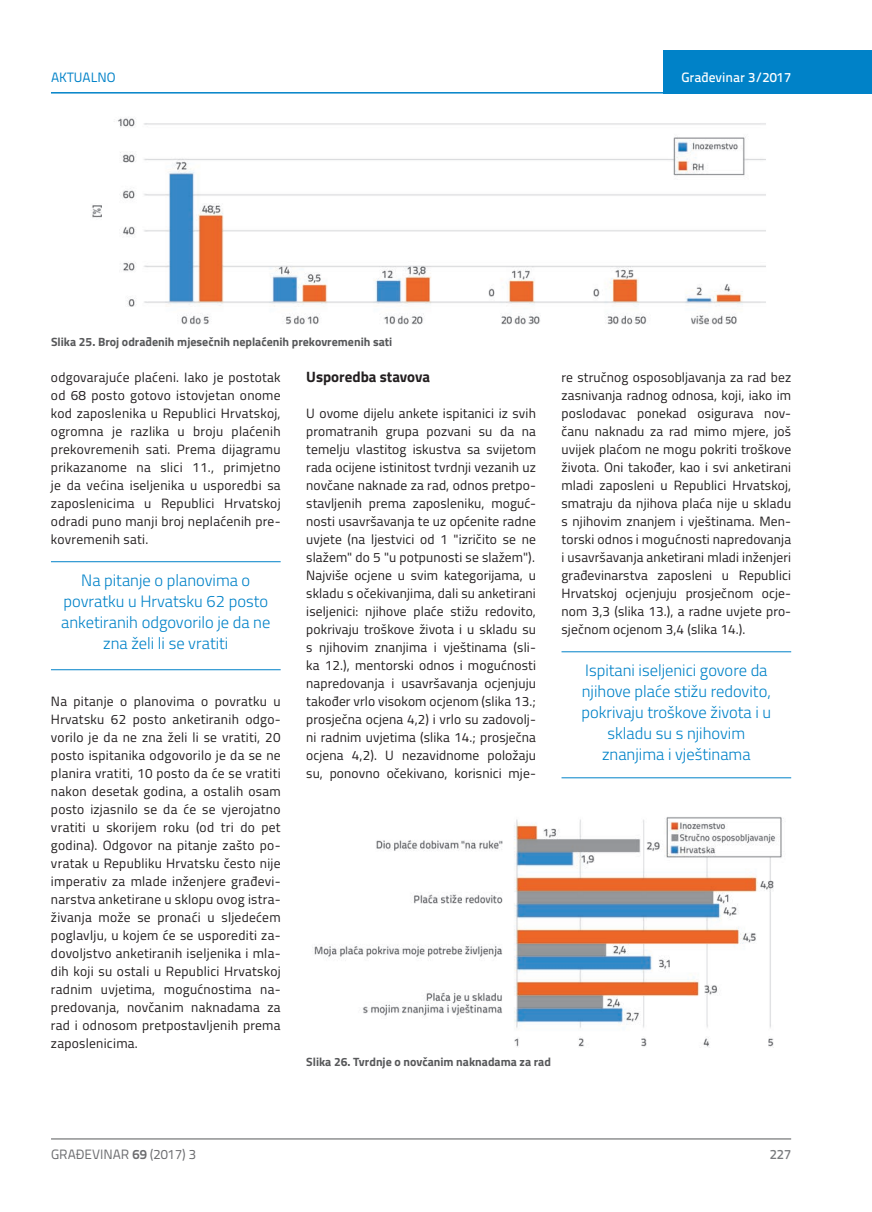
<style>
.page{position:relative;width:872px;height:1212px;background:#fff}
.page>*{position:absolute;margin:0;border:0;box-sizing:border-box;transform-origin:0 0}
.t1{font:300 16.5px/21px "Titillium";color:#0082c8;text-align:center}
.t2{font:700 15px "Titillium";color:#231f20}
.t3{font:13.5px/18px "Titillium";letter-spacing:.01em;color:#231f20;text-align:justify}
.t4{font:13.5px "Titillium Text 22 L";color:#6c6d70}
.t5{font:500 13.5px "Titillium Text 22 L";color:#fff}
.t6{font:13.5px "Titillium Text 22 L";color:#0082c8}
.t7{font:500 13.5px "Titillium Text 22 L";color:#787a7d}
.t8{font:700 12px "Titillium";color:#57585a}
.s1{font-weight:700}
</style>
<div class="page">
<hr style="left:51px;top:1139px;width:740px;height:1px;background:#57585a">
<div style="left:663px;top:50px;width:209px;height:44px;background:#0082c8"></div>
<hr style="left:51px;top:92px;width:821px;height:2px;background:#0082c8">
<hr style="left:51px;top:561px;width:230px;height:1px;background:#0082c8">
<hr style="left:51px;top:669px;width:230px;height:1px;background:#0082c8">
<hr style="left:561px;top:651px;width:230px;height:1px;background:#0082c8">
<hr style="left:561px;top:777px;width:230px;height:1px;background:#0082c8">
<img style="left:91px;top:117px;width:675px;height:208px">
<img style="left:312px;top:817px;width:470px;height:231px">
<p class="t6" style="left:51px;top:68px;width:66px">AKTUALNO</p>
<p class="t5" style="left:681px;top:67px;width:111px">Građevinar 3/2017</p>
<p class="t8" style="left:51px;top:332px;width:343px">Slika 25. Broj odrađenih mjesečnih neplaćenih prekovremenih sati</p>
<p class="t3" style="left:51px;top:367px;width:231px">odgovarajuće plaćeni. Iako je postotak od 68 posto gotovo istovjetan onome kod zaposlenika u Republici Hrvatskoj, ogromna je razlika u broju plaćenih prekovremenih sati. Prema dijagramu prikazanome na slici 11., primjetno je da većina iseljenika u usporedbi sa zaposlenicima u Republici Hrvatskoj odradi puno manji broj neplaćenih pre&shy;kovremenih sati.</p>
<p class="t1" style="left:61px;top:569px;width:211px">Na pitanje o planovima o povratku u Hrvatsku 62 posto anketiranih odgovorilo je da ne zna želi li se vratiti</p>
<p class="t3" style="left:51px;top:692px;width:231px">Na pitanje o planovima o povratku u Hrvatsku 62 posto anketiranih odgo&shy;vorilo je da ne zna želi li se vratiti, 20 posto ispitanika odgovorilo je da se ne planira vratiti, 10 posto da će se vratiti nakon desetak godina, a ostalih osam posto izjasnilo se da će se vjerojatno vratiti u skorijem roku (od tri do pet godina). Odgovor na pitanje zašto po&shy;vratak u Republiku Hrvatsku često nije imperativ za mlade inženjere građevi&shy;narstva anketirane u sklopu ovog istra&shy;živanja može se pronaći u sljedećem poglavlju, u kojem će se usporediti za&shy;dovoljstvo anketiranih iseljenika i mla&shy;dih koji su ostali u Republici Hrvatskoj radnim uvjetima, mogućnostima na&shy;predovanja, novčanim naknadama za rad i odnosom pretpostavljenih prema zaposlenicima.</p>
<p class="t2" style="left:306px;top:365px;width:125px">Usporedba stavova</p>
<p class="t3" style="left:306px;top:403px;width:231px">U ovome dijelu ankete ispitanici iz svih promatranih grupa pozvani su da na temelju vlastitog iskustva sa svijetom rada ocijene istinitost tvrdnji vezanih uz novčane naknade za rad, odnos pretpo&shy;stavljenih prema zaposleniku, moguć&shy;nosti usavršavanja te uz općenite radne uvjete (na ljestvici od 1 "izričito se ne slažem" do 5 "u potpunosti se slažem").<br>Najviše ocjene u svim kategorijama, u skladu s očekivanjima, dali su anketirani iseljenici: njihove plaće stižu redovito, pokrivaju troškove života i u skladu su s njihovim znanjima i vještinama (sli&shy;ka 12.), mentorski odnos i mogućnosti napredovanja i usavršavanja ocjenjuju također vrlo visokom ocjenom (slika 13.; prosječna ocjena 4,2) i vrlo su zadovolj&shy;ni radnim uvjetima (slika 14.; prosječna ocjena 4,2). U nezavidnome položaju su, ponovno očekivano, korisnici mje-</p>
<p class="t8" style="left:306px;top:1053px;width:246px">Slika 26. Tvrdnje o novčanim naknadama za rad</p>
<p class="t3" style="left:561px;top:367px;width:231px">re stručnog osposobljavanja za rad bez zasnivanja radnog odnosa, koji, iako im poslodavac ponekad osigurava nov&shy;čanu naknadu za rad mimo mjere, još uvijek plaćom ne mogu pokriti troškove života. Oni također, kao i svi anketirani mladi zaposleni u Republici Hrvatskoj, smatraju da njihova plaća nije u skladu s njihovim znanjem i vještinama. Men&shy;torski odnos i mogućnosti napredovanja i usavršavanja anketirani mladi inženjeri građevinarstva zaposleni u Republici Hrvatskoj ocjenjuju prosječnom ocje&shy;nom 3,3 (slika 13.), a radne uvjete pro&shy;sječnom ocjenom 3,4 (slika 14.).</p>
<p class="t1" style="left:581px;top:659px;width:191px">Ispitani iseljenici govore da njihove plaće stižu redovito, pokrivaju troškove života i u skladu su s njihovim znanjima i vještinama</p>
<p class="t4" style="left:51px;top:1144px;width:146px">GRAĐEVINAR <span class="s1">69</span> (2017) 3</p>
<p class="t7" style="left:769px;top:1144px;width:23px">227</p>
</div>
